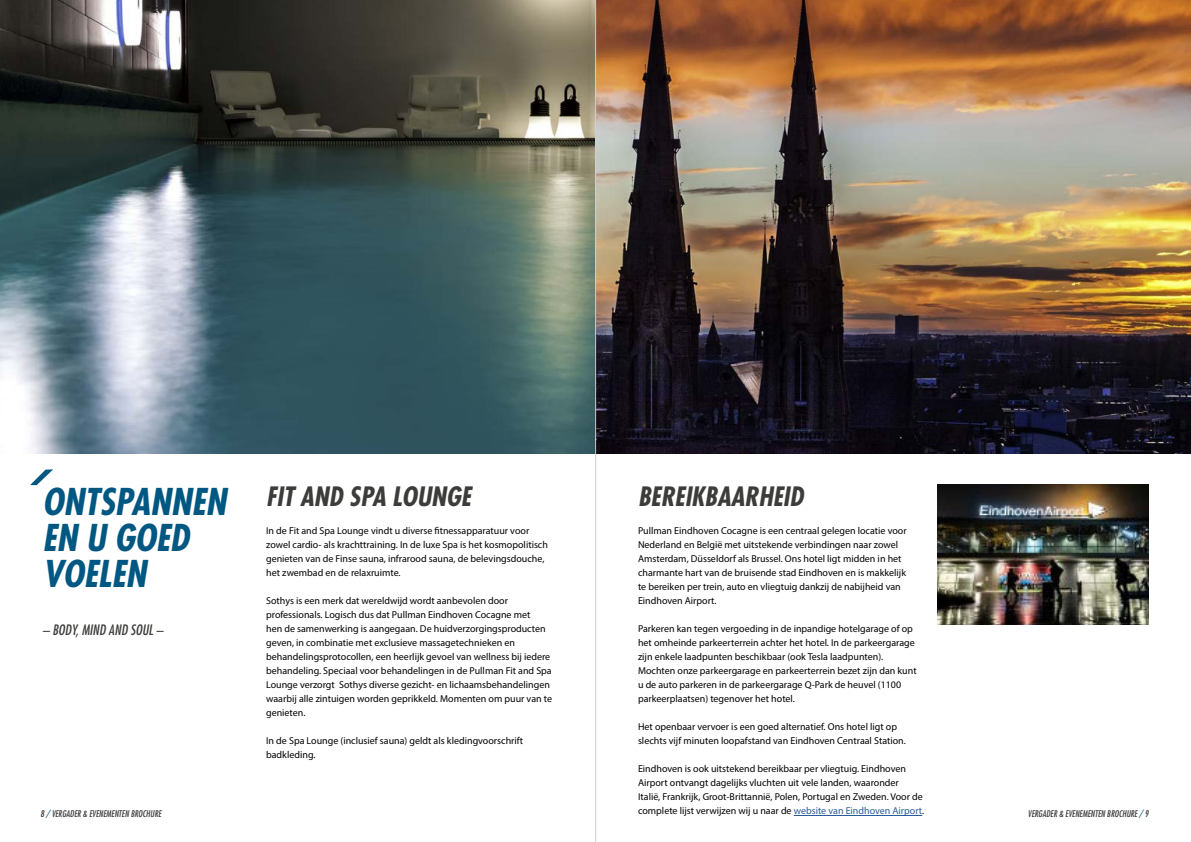
<style>
.page{position:relative;width:1191px;height:842px;background:#fff}
.page>*{position:absolute;margin:0;border:0;box-sizing:border-box;transform-origin:0 0}
.t1{font:italic 700 condensed 36px/36px "Futura Std";color:#005782}
.t2{font:italic 700 condensed 26px "Futura Std";color:#3c3c3b}
.t3{font:italic condensed 14px "Futura Std";color:#3c3c3b}
.t4{font:10px/14px "Myriad Pro";color:#000}
.t5{font:italic condensed 9px "Futura Std";color:#3c3c3b}
.s1{color:#275b9b}
.s2{color:#005782}
</style>
<div class="page">
<hr style="left:793px;top:815px;width:129px;height:1px;background:#275b9b">
<img style="left:0;top:0;width:1191px;height:454px">
<img style="left:937px;top:485px;width:211px;height:139px">
<svg style="left:30px;top:469px;width:23px;height:16px"></svg>
<hr style="left:595px;top:0;width:1px;height:842px;background:#d0d0d0">
<h2 class="t2" style="left:266px;top:481px;width:206px">FIT AND SPA LOUNGE</h2>
<p class="t4" style="left:266px;top:524px;width:283px">In de Fit and Spa Lounge vindt u diverse fitnessapparatuur voor zowel cardio- als krachttraining. In de luxe Spa is het kosmopolitisch genieten van de Finse sauna, infrarood sauna, de belevingsdouche, het zwembad en de relaxruimte.</p>
<p class="t4" style="left:266px;top:594px;width:287px">Sothys is een merk dat wereldwijd wordt aanbevolen door professionals. Logisch dus dat Pullman Eindhoven Cocagne met<br>hen de samenwerking is aangegaan. De huidverzorgingsproducten geven, in combinatie met exclusieve massagetechnieken en behandelingsprotocollen, een heerlijk gevoel van wellness bij iedere behandeling. Speciaal voor behandelingen in de Pullman Fit and Spa Lounge verzorgt Sothys diverse gezicht- en lichaamsbehandelingen waarbij alle zintuigen worden geprikkeld. Momenten om puur van te genieten.</p>
<p class="t4" style="left:266px;top:734px;width:258px">In de Spa Lounge (inclusief sauna) geldt als kledingvoorschrift badkleding.</p>
<h2 class="t2" style="left:638px;top:481px;width:167px">BEREIKBAARHEID</h2>
<p class="t4" style="left:638px;top:524px;width:270px">Pullman Eindhoven Cocagne is een centraal gelegen locatie voor Nederland en België met uitstekende verbindingen naar zowel Amsterdam, Düsseldorf als Brussel. Ons hotel ligt midden in het charmante hart van de bruisende stad Eindhoven en is makkelijk te bereiken per trein, auto en vliegtuig dankzij de nabijheid van Eindhoven Airport.</p>
<p class="t4" style="left:638px;top:622px;width:280px">Parkeren kan tegen vergoeding in de inpandige hotelgarage of op het omheinde parkeerterrein achter het hotel. In de parkeergarage zijn enkele laadpunten beschikbaar (ook Tesla laadpunten).<br>Mochten onze parkeergarage en parkeerterrein bezet zijn dan kunt u de auto parkeren in de parkeergarage Q-Park de heuvel (1100 parkeerplaatsen) tegenover het hotel.</p>
<p class="t4" style="left:638px;top:720px;width:269px">Het openbaar vervoer is een goed alternatief. Ons hotel ligt op slechts vijf minuten loopafstand van Eindhoven Centraal Station.</p>
<p class="t4" style="left:638px;top:762px;width:288px">Eindhoven is ook uitstekend bereikbaar per vliegtuig. Eindhoven Airport ontvangt dagelijks vluchten uit vele landen, waaronder<br>Italië, Frankrijk, Groot-Brittannië, Polen, Portugal en Zweden. Voor de complete lijst verwijzen wij u naar de <span class="s1">website van Eindhoven Airport</span>.</p>
<h1 class="t1" style="left:43px;top:484px;width:185px">ONTSPANNEN<br>EN U GOED<br>VOELEN</h1>
<h3 class="t3" style="left:43px;top:621px;width:122px">– BODY, MIND AND SOUL –</h3>
<p class="t5" style="left:41px;top:809px;width:122px">8 <span class="s2">/</span> VERGADER &amp; EVENEMENTEN BROCHURE</p>
<p class="t5" style="left:1027px;top:809px;width:122px">VERGADER &amp; EVENEMENTEN BROCHURE <span class="s2">/</span> 9</p>
</div>
